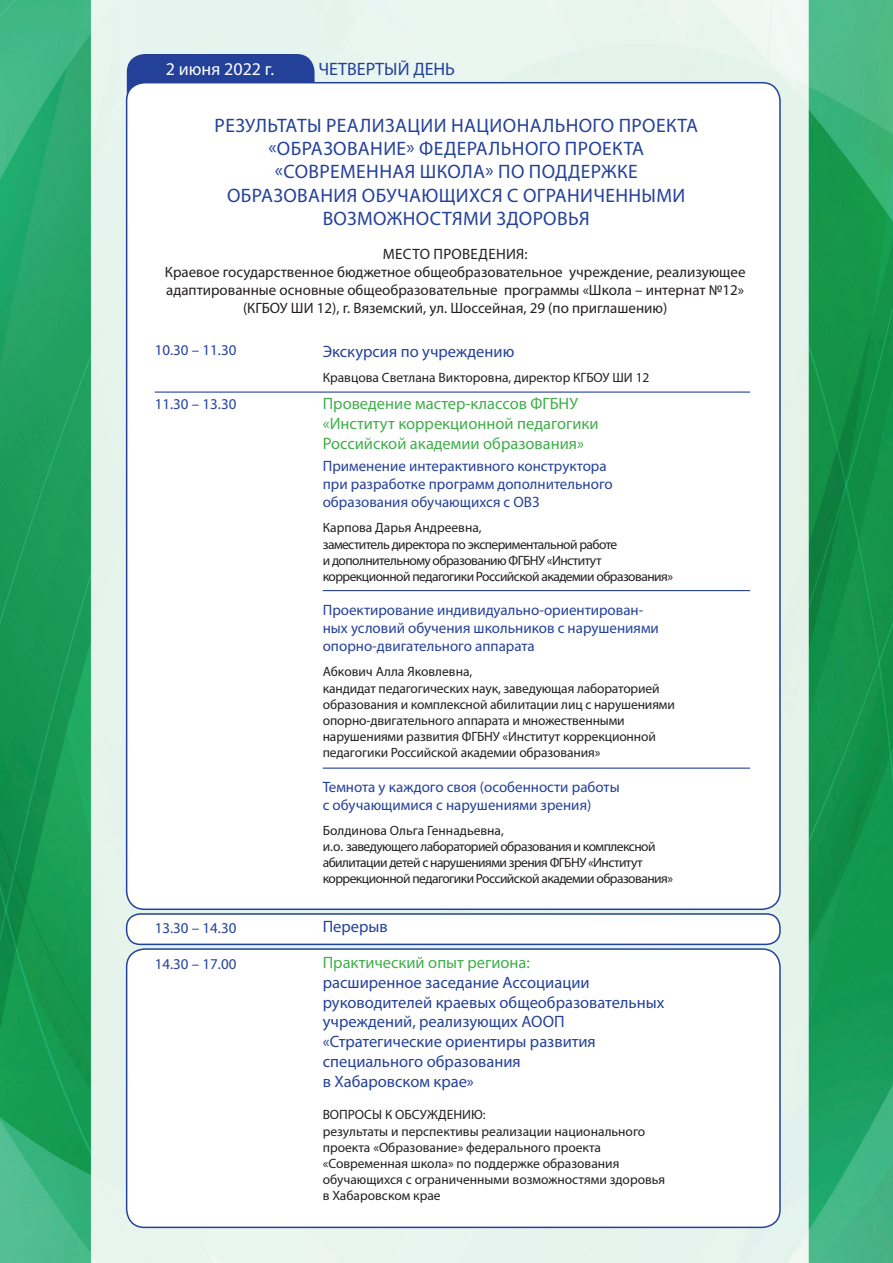
<style>
.page{position:relative;width:893px;height:1263px;background:#fff}
.page>*{position:absolute;margin:0;border:0;box-sizing:border-box;transform-origin:0 0}
.t1{font:19.5px/23.4px "Myriad Pro";letter-spacing:.02em;color:#24419a;text-align:center}
.t2{font:18px "Myriad Pro";color:#24419a}
.t3{font:18px "Myriad Pro";color:#fff}
.t4{font:16.5px/19.8px "Myriad Pro";color:#24419a}
.t5{font:16.5px/19.8px "Myriad Pro";color:#40ae49}
.t6{font:15px/18px "Myriad Pro";color:#24419a}
.t7{font:15px/18px "Myriad Pro";color:#231f20;text-align:center}
.t8{font:13.5px/16.2px "Myriad Pro";letter-spacing:-.01em;color:#231f20}
.t9{font:13.5px/16.2px "Myriad Pro";letter-spacing:-.04em;color:#231f20}
</style>
<div class="page">
<img style="left:0;top:0;width:893px;height:1263px">
<div style="left:127px;top:54px;width:188px;height:97px;background:#24419a;border-radius:18px"></div>
<div style="left:127px;top:83px;width:653px;height:826px;background:#fff;border-radius:18px"></div>
<div style="left:127px;top:914px;width:653px;height:30px;background:#fff;border-radius:14px"></div>
<div style="left:126px;top:913px;width:655px;height:32px;border:2px solid #24419a;border-radius:14px"></div>
<div style="left:127px;top:949px;width:653px;height:278px;background:#fff;border-radius:18px"></div>
<div style="left:126px;top:948px;width:655px;height:280px;border:2px solid #24419a;border-radius:18px"></div>
<hr style="left:155px;top:391px;width:595px;height:2px;background:#24419a">
<hr style="left:323px;top:590px;width:427px;height:1px;background:#24419a">
<hr style="left:323px;top:767px;width:427px;height:2px;background:#24419a">
<h2 class="t3" style="left:166px;top:57px;width:110px">2 июня 2022 г.</h2>
<h2 class="t2" style="left:318px;top:57px;width:138px">ЧЕТВЕРТЫЙ ДЕНЬ</h2>
<h1 class="t1" style="left:215px;top:113px;width:485px">РЕЗУЛЬТАТЫ РЕАЛИЗАЦИИ НАЦИОНАЛЬНОГО ПРОЕКТА «ОБРАЗОВАНИЕ» ФЕДЕРАЛЬНОГО ПРОЕКТА «СОВРЕМЕННАЯ ШКОЛА» ПО ПОДДЕРЖКЕ ОБРАЗОВАНИЯ ОБУЧАЮЩИХСЯ С ОГРАНИЧЕННЫМИ ВОЗМОЖНОСТЯМИ ЗДОРОВЬЯ</h1>
<p class="t7" style="left:165px;top:245px;width:582px">МЕСТО ПРОВЕДЕНИЯ:<br>Краевое государственное бюджетное общеобразовательное учреждение, реализующее адаптированные основные общеобразовательные программы «Школа – интернат №12» (КГБОУ ШИ 12), г. Вяземский, ул. Шоссейная, 29 (по приглашению)</p>
<p class="t4" style="left:323px;top:341px;width:193px">Экскурсия по учреждению</p>
<p class="t8" style="left:323px;top:369px;width:328px">Кравцова Светлана Викторовна, директор КГБОУ ШИ 12</p>
<p class="t5" style="left:323px;top:393px;width:277px">Проведение мастер-классов ФГБНУ «Институт коррекционной педагогики<br>Российской академии образования»</p>
<p class="t6" style="left:323px;top:457px;width:291px">Применение интерактивного конструктора при разработке программ дополнительного образования обучающихся с ОВЗ</p>
<p class="t9" style="left:323px;top:520px;width:352px">Карпова Дарья Андреевна,<br>заместитель директора по экспериментальной работе<br>и дополнительному образованию ФГБНУ «Институт коррекционной педагогики Российской академии образования»</p>
<p class="t6" style="left:323px;top:601px;width:338px">Проектирование индивидуально-ориентирован&shy;ных условий обучения школьников с нарушениями опорно-двигательного аппарата</p>
<p class="t8" style="left:323px;top:664px;width:354px">Абкович Алла Яковлевна,<br>кандидат педагогических наук, заведующая лабораторией образования и комплексной абилитации лиц с нарушениями опорно-двигательного аппарата и множественными нарушениями развития ФГБНУ «Институт коррекционной педагогики Российской академии образования»</p>
<p class="t6" style="left:323px;top:777px;width:298px">Темнота у каждого своя (особенности работы с обучающимися с нарушениями зрения)</p>
<p class="t9" style="left:323px;top:822px;width:352px">Болдинова Ольга Геннадьевна,<br>и.о. заведующего лабораторией образования и комплексной абилитации детей с нарушениями зрения ФГБНУ «Институт коррекционной педагогики Российской академии образования»</p>
<p class="t4" style="left:323px;top:916px;width:67px">Перерыв</p>
<p class="t5" style="left:323px;top:952px;width:209px">Практический опыт региона:</p>
<p class="t4" style="left:323px;top:972px;width:343px">расширенное заседание Ассоциации руководителей краевых общеобразовательных учреждений, реализующих АООП «Стратегические ориентиры развития специального образования<br>в Хабаровском крае»</p>
<p class="t8" style="left:323px;top:1106px;width:344px">ВОПРОСЫ К ОБСУЖДЕНИЮ:<br>результаты и перспективы реализации национального проекта «Образование» федерального проекта «Современная школа» по поддержке образования обучающихся с ограниченными возможностями здоровья в Хабаровском крае</p>
<p class="t6" style="left:155px;top:341px;width:83px">10.30 – 11.30</p>
<p class="t6" style="left:155px;top:395px;width:83px">11.30 – 13.30</p>
<p class="t6" style="left:155px;top:918px;width:83px">13.30 – 14.30</p>
<p class="t6" style="left:155px;top:954px;width:83px">14.30 – 17.00</p>
</div>
